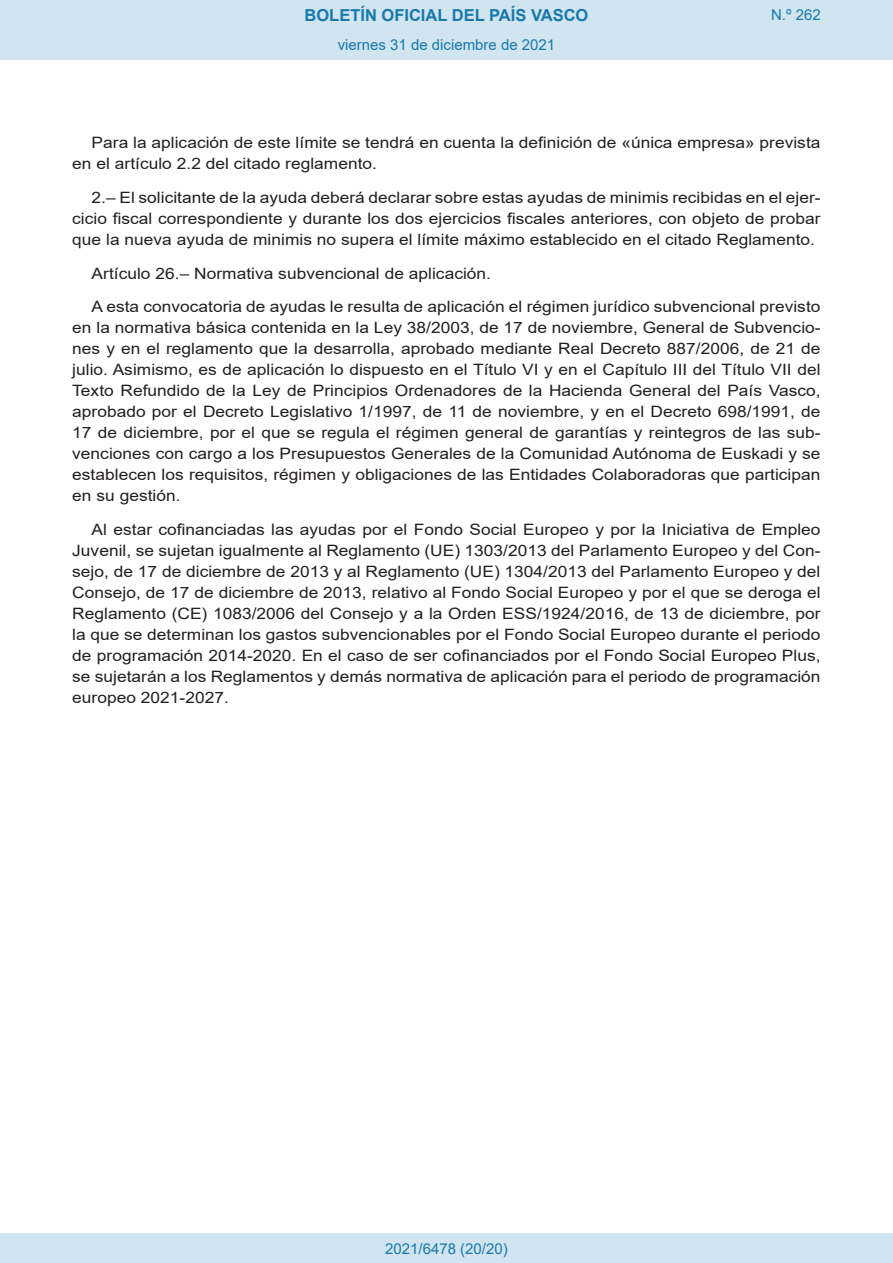
<style>
.page{position:relative;width:893px;height:1263px;background:#fff}
.page>*{position:absolute;margin:0;border:0;box-sizing:border-box;transform-origin:0 0}
.t1{font:700 16.5px "Arial";color:#1879ad}
.BOPVDetalle{font:15.6px/21px "Arial";color:#231f20;text-align:justify;scale:1.11 1}
.Paginacion_Centro{font:15px "Arial";color:#1879ad}
</style>
<div class="page">
<div style="left:0;top:0;width:893px;height:60px;background:#d0e5f0"></div>
<div style="left:0;top:1233px;width:893px;height:30px;background:#d0e5f0"></div>
<p class="t1" style="left:305px;top:3px;width:285px">BOLETÍN OFICIAL DEL PAÍS VASCO</p>
<p class="Paginacion_Centro" style="left:338px;top:35px;width:219px">viernes 31 de diciembre de 2021</p>
<p class="Paginacion_Centro" style="left:771px;top:5px;width:51px">N.º 262</p>
<p class="BOPVDetalle" style="left:72px;top:132px;width:675px;text-indent:19px">Para la aplicación de este límite se tendrá en cuenta la definición de «única empresa» prevista en el artículo 2.2 del citado reglamento.</p>
<p class="BOPVDetalle" style="left:72px;top:187px;width:676px;text-indent:19px">2.– El solicitante de la ayuda deberá declarar sobre estas ayudas de minimis recibidas en el ejer&shy;cicio fiscal correspondiente y durante los dos ejercicios fiscales anteriores, con objeto de probar que la nueva ayuda de minimis no supera el límite máximo establecido en el citado Reglamento.</p>
<p class="BOPVDetalle" style="left:92px;top:263px;width:361px">Artículo 26.– Normativa subvencional de aplicación.</p>
<p class="BOPVDetalle" style="left:72px;top:296px;width:676px;text-indent:19px">A esta convocatoria de ayudas le resulta de aplicación el régimen jurídico subvencional previsto en la normativa básica contenida en la Ley 38/2003, de 17 de noviembre, General de Subvencio&shy;nes y en el reglamento que la desarrolla, aprobado mediante Real Decreto 887/2006, de 21 de julio. Asimismo, es de aplicación lo dispuesto en el Título VI y en el Capítulo III del Título VII del Texto Refundido de la Ley de Principios Ordenadores de la Hacienda General del País Vasco, aprobado por el Decreto Legislativo 1/1997, de 11 de noviembre, y en el Decreto 698/1991, de 17 de diciembre, por el que se regula el régimen general de garantías y reintegros de las sub&shy;venciones con cargo a los Presupuestos Generales de la Comunidad Autónoma de Euskadi y se establecen los requisitos, régimen y obligaciones de las Entidades Colaboradoras que participan en su gestión.</p>
<p class="BOPVDetalle" style="left:72px;top:519px;width:676px;text-indent:19px">Al estar cofinanciadas las ayudas por el Fondo Social Europeo y por la Iniciativa de Empleo Juvenil, se sujetan igualmente al Reglamento (UE) 1303/2013 del Parlamento Europeo y del Con&shy;sejo, de 17 de diciembre de 2013 y al Reglamento (UE) 1304/2013 del Parlamento Europeo y del Consejo, de 17 de diciembre de 2013, relativo al Fondo Social Europeo y por el que se deroga el Reglamento (CE) 1083/2006 del Consejo y a la Orden ESS/1924/2016, de 13 de diciembre, por la que se determinan los gastos subvencionables por el Fondo Social Europeo durante el periodo de programación 2014-2020. En el caso de ser cofinanciados por el Fondo Social Europeo Plus, se sujetarán a los Reglamentos y demás normativa de aplicación para el periodo de programación europeo 2021-2027.</p>
<p class="Paginacion_Centro" style="left:385px;top:1238px;width:124px">2021/6478 (20/20)</p>
</div>
